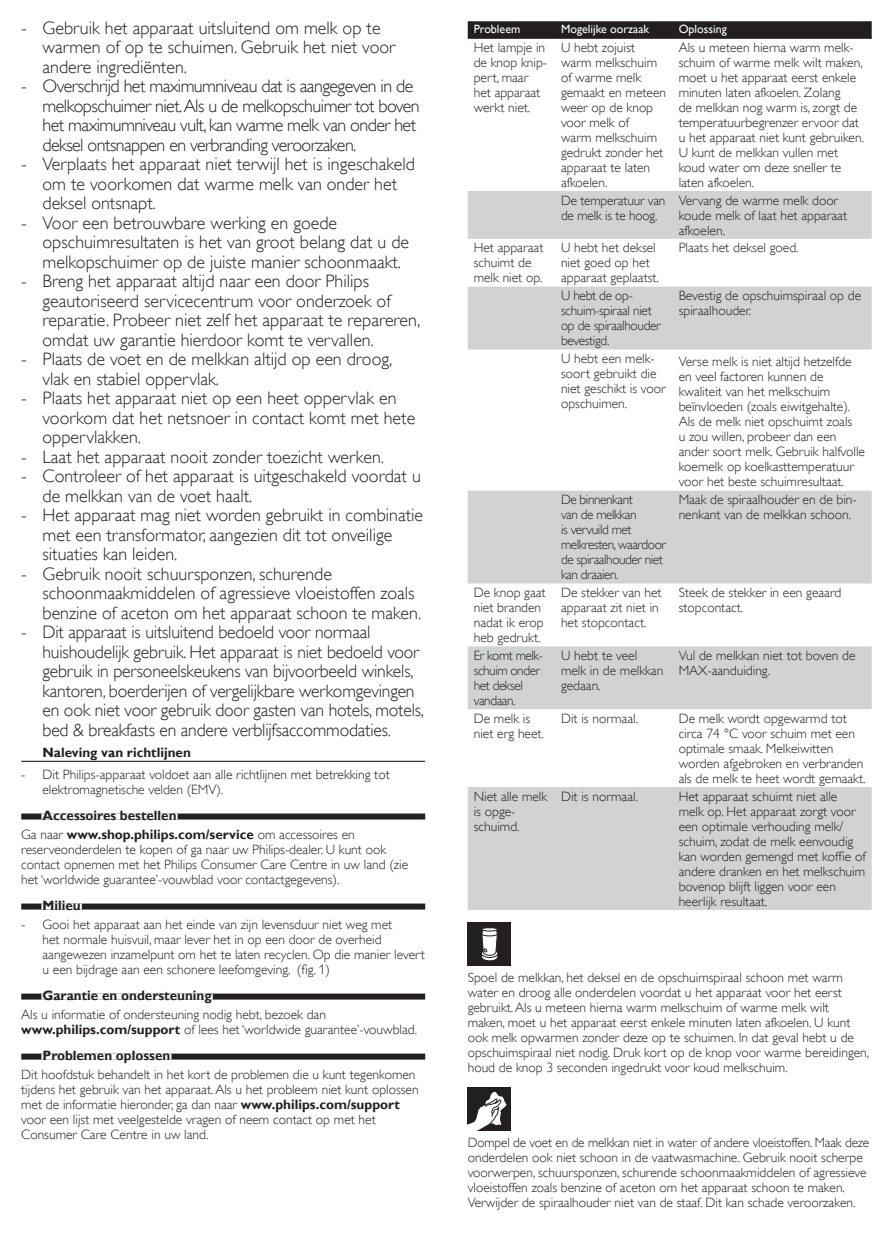
<style>
.page{position:relative;width:893px;height:1259px;background:#fff}
.page>*{position:absolute;margin:0;border:0;box-sizing:border-box;transform-origin:0 0}
.t1{font:18px/19.5px "Gill Sans Alt One WGL Light";color:#231f20}
.t2{font:18px/19.5px "Gill Sans Alt One WGL Light";letter-spacing:-.03em;color:#231f20}
.t3{font:13.5px/15px "Gill Sans Alt One WGL Light";color:#231f20}
.t4{font:700 13.5px/19.5px "Gill Sans Alt One WGL";color:#231f20}
.t5{font:13.5px/15px "Gill Sans Alt One WGL Light";letter-spacing:-.03em;color:#231f20}
.t6{font:13.5px/15px "Gill Sans Alt One WGL Light";letter-spacing:-.02em;color:#231f20}
.t7{font:12px "Gill Sans Alt One WGL";color:#fff}
.s1{font-family:"Gill Sans Alt One WGL Light";font-weight:400}
.s2{font-family:"Gill Sans Alt One WGL";font-weight:700}
</style>
<div class="page">
<div style="left:468px;top:21px;width:404px;height:16px;background:#231f20"></div>
<svg style="left:468px;top:191px;width:404px;height:719px;fill:#d1d2d4"></svg>
<hr style="left:468px;top:37px;width:87px;height:2px;background:#231f20">
<hr style="left:555px;top:37px;width:118px;height:2px;background:#231f20">
<hr style="left:673px;top:37px;width:199px;height:2px;background:#231f20">
<div style="left:468px;top:922px;width:43px;height:43px;background:#231f20"></div>
<svg style="left:481px;top:927px;width:17px;height:34px"></svg>
<div style="left:468px;top:1087px;width:43px;height:43px;background:#231f20"></div>
<svg style="left:468px;top:1091px;width:39px;height:39px"></svg>
<hr style="left:21px;top:761px;width:404px;height:1px;background:#231f20">
<div style="left:21px;top:813px;width:404px;height:6px;background:#231f20"></div>
<div style="left:41px;top:813px;width:137px;height:6px;background:#fff"></div>
<div style="left:21px;top:903px;width:404px;height:6px;background:#231f20"></div>
<div style="left:41px;top:903px;width:41px;height:6px;background:#fff"></div>
<div style="left:21px;top:993px;width:404px;height:6px;background:#231f20"></div>
<div style="left:41px;top:993px;width:172px;height:6px;background:#fff"></div>
<div style="left:21px;top:1053px;width:404px;height:6px;background:#231f20"></div>
<div style="left:41px;top:1053px;width:130px;height:6px;background:#fff"></div>
<h1 class="t1" style="left:43px;top:18px;width:354px;text-indent:-21px">- Gebruik het apparaat uitsluitend om melk op te warmen of op te schuimen. Gebruik het niet voor andere ingrediënten.</h1>
<h1 class="t2" style="left:43px;top:76px;width:379px;text-indent:-21px">- Overschrijd het maximumniveau dat is aangegeven in de melkopschuimer niet. Als u de melkopschuimer tot boven het maximumniveau vult, kan warme melk van onder het deksel ontsnappen en verbranding veroorzaken.</h1>
<h1 class="t1" style="left:43px;top:154px;width:374px;text-indent:-21px">- Verplaats het apparaat niet terwijl het is ingeschakeld om te voorkomen dat warme melk van onder het deksel ontsnapt.</h1>
<h1 class="t1" style="left:43px;top:213px;width:368px;text-indent:-21px">- Voor een betrouwbare werking en goede opschuimresultaten is het van groot belang dat u de melkopschuimer op de juiste manier schoonmaakt.</h1>
<h1 class="t1" style="left:43px;top:271px;width:379px;text-indent:-21px">- Breng het apparaat altijd naar een door Philips geautoriseerd servicecentrum voor onderzoek of reparatie. Probeer niet zelf het apparaat te repareren, omdat uw garantie hierdoor komt te vervallen.</h1>
<h1 class="t1" style="left:43px;top:349px;width:351px;text-indent:-21px">- Plaats de voet en de melkkan altijd op een droog, vlak en stabiel oppervlak.</h1>
<h1 class="t1" style="left:43px;top:388px;width:374px;text-indent:-21px">- Plaats het apparaat niet op een heet oppervlak en voorkom dat het netsnoer in contact komt met hete oppervlakken.</h1>
<h1 class="t1" style="left:21px;top:447px;width:364px">- Laat het apparaat nooit zonder toezicht werken.</h1>
<h1 class="t1" style="left:43px;top:466px;width:380px;text-indent:-21px">- Controleer of het apparaat is uitgeschakeld voordat u de melkkan van de voet haalt.</h1>
<h1 class="t1" style="left:43px;top:505px;width:382px;text-indent:-21px">- Het apparaat mag niet worden gebruikt in combinatie met een transformator, aangezien dit tot onveilige situaties kan leiden.</h1>
<h1 class="t1" style="left:43px;top:564px;width:380px;text-indent:-21px">- Gebruik nooit schuursponzen, schurende schoonmaakmiddelen of agressieve vloeistoffen zoals benzine of aceton om het apparaat schoon te maken.</h1>
<p class="t1" style="left:43px;top:623px;width:383px;text-indent:-21px">- Dit apparaat is uitsluitend bedoeld voor normaal huishoudelijk gebruik. Het apparaat is niet bedoeld voor gebruik in personeelskeukens van bijvoorbeeld winkels, kantoren, boerderijen of vergelijkbare werkomgevingen en ook niet voor gebruik door gasten van hotels, motels, bed &amp; breakfasts en andere verblijfsaccommodaties.</p>
<p class="t4" style="left:43px;top:742px;width:150px">Naleving van richtlijnen</p>
<p class="t3" style="left:43px;top:767px;width:349px;text-indent:-21px">- Dit Philips-apparaat voldoet aan alle richtlijnen met betrekking tot elektromagnetische velden (EMV).</p>
<p class="t4" style="left:21px;top:805px;width:335px;text-indent:21px">Accessoires bestellen<br><span class="s1">Ga naar</span> www.shop.philips.com/service <span class="s1">om accessoires en</span></p>
<p class="t3" style="left:21px;top:842px;width:388px">reserveonderdelen te kopen of ga naar uw Philips-dealer. U kunt ook contact opnemen met het Philips Consumer Care Centre in uw land (zie het ‘worldwide guarantee’-vouwblad voor contactgegevens).</p>
<p class="t4" style="left:43px;top:895px;width:40px">Milieu</p>
<p class="t3" style="left:43px;top:917px;width:384px;text-indent:-21px">- Gooi het apparaat aan het einde van zijn levensduur niet weg met<br>het normale huisvuil, maar lever het in op een door de overheid aangewezen inzamelpunt om het te laten recyclen. Op die manier levert u een bijdrage aan een schonere leefomgeving. (fig. 1)</p>
<p class="t4" style="left:43px;top:985px;width:171px">Garantie en ondersteuning</p>
<p class="t3" style="left:21px;top:1007px;width:397px">Als u informatie of ondersteuning nodig hebt, bezoek dan <span class="s2">www.philips.com/support</span> of lees het ‘worldwide guarantee’-vouwblad.</p>
<p class="t4" style="left:43px;top:1045px;width:129px">Problemen oplossen</p>
<p class="t3" style="left:21px;top:1067px;width:399px">Dit hoofdstuk behandelt in het kort de problemen die u kunt tegenkomen tijdens het gebruik van het apparaat. Als u het probleem niet kunt oplossen met de informatie hieronder, ga dan naar <span class="s2">www.philips.com/support </span>voor een lijst met veelgestelde vragen of neem contact op met het Consumer Care Centre in uw land.</p>
<p class="t7" style="left:474px;top:21px;width:48px">Probleem</p>
<p class="t7" style="left:561px;top:21px;width:90px">Mogelijke oorzaak</p>
<p class="t7" style="left:679px;top:21px;width:50px">Oplossing</p>
<p class="t3" style="left:474px;top:40px;width:75px">Het lampje in de knop knip&shy;pert, maar het apparaat werkt niet.</p>
<p class="t3" style="left:561px;top:40px;width:107px">U hebt zojuist warm melkschuim of warme melk gemaakt en meteen weer op de knop voor melk of<br>warm melkschuim gedrukt zonder het apparaat te laten afkoelen.</p>
<p class="t3" style="left:679px;top:40px;width:187px">Als u meteen hierna warm melk&shy;schuim of warme melk wilt maken, moet u het apparaat eerst enkele minuten laten afkoelen. Zolang<br>de melkkan nog warm is, zorgt de temperatuurbegrenzer ervoor dat u het apparaat niet kunt gebruiken.<br>U kunt de melkkan vullen met koud water om deze sneller te laten afkoelen.</p>
<p class="t3" style="left:561px;top:193px;width:106px">De temperatuur van de melk is te hoog.</p>
<p class="t3" style="left:679px;top:193px;width:170px">Vervang de warme melk door koude melk of laat het apparaat afkoelen.</p>
<p class="t3" style="left:474px;top:240px;width:71px">Het apparaat schuimt de melk niet op.</p>
<p class="t3" style="left:561px;top:240px;width:99px">U hebt het deksel niet goed op het apparaat geplaatst.</p>
<p class="t3" style="left:679px;top:240px;width:121px">Plaats het deksel goed.</p>
<p class="t6" style="left:561px;top:288px;width:101px">U hebt de op&shy;schuim-spiraal niet op de spiraalhouder bevestigd.</p>
<p class="t3" style="left:679px;top:288px;width:184px">Bevestig de opschuimspiraal op de spiraalhouder.</p>
<p class="t3" style="left:561px;top:351px;width:106px">U hebt een melk&shy;soort gebruikt die niet geschikt is voor opschuimen.</p>
<p class="t3" style="left:679px;top:354px;width:188px">Verse melk is niet altijd hetzelfde en veel factoren kunnen de kwaliteit van het melkschuim beïnvloeden (zoals eiwitgehalte).<br>Als de melk niet opschuimt zoals<br>u zou willen, probeer dan een ander soort melk. Gebruik halfvolle koemelk op koelkasttemperatuur voor het beste schuimresultaat.</p>
<p class="t5" style="left:561px;top:492px;width:106px">De binnenkant<br>van de melkkan<br>is vervuild met melkresten, waardoor de spiraalhouder niet kan draaien.</p>
<p class="t3" style="left:679px;top:492px;width:180px">Maak de spiraalhouder en de bin&shy;nenkant van de melkkan schoon.</p>
<p class="t3" style="left:474px;top:585px;width:73px">De knop gaat niet branden nadat ik erop heb gedrukt.</p>
<p class="t3" style="left:561px;top:585px;width:102px">De stekker van het apparaat zit niet in het stopcontact.</p>
<p class="t3" style="left:679px;top:585px;width:164px">Steek de stekker in een geaard stopcontact.</p>
<p class="t5" style="left:474px;top:648px;width:71px">Er komt melk&shy;schuim onder het deksel vandaan.</p>
<p class="t3" style="left:561px;top:648px;width:104px">U hebt te veel melk in de melkkan gedaan.</p>
<p class="t3" style="left:679px;top:648px;width:178px">Vul de melkkan niet tot boven de<br>MAX-aanduiding.</p>
<p class="t3" style="left:474px;top:711px;width:72px">De melk is niet erg heet.</p>
<p class="t3" style="left:561px;top:711px;width:79px">Dit is normaal.</p>
<p class="t3" style="left:679px;top:711px;width:188px">De melk wordt opgewarmd tot circa 74 °C voor schuim met een optimale smaak. Melkeiwitten worden afgebroken en verbranden als de melk te heet wordt gemaakt.</p>
<p class="t3" style="left:474px;top:788px;width:75px">Niet alle melk is opge&shy;schuimd.</p>
<p class="t3" style="left:561px;top:788px;width:79px">Dit is normaal.</p>
<p class="t3" style="left:679px;top:788px;width:189px">Het apparaat schuimt niet alle melk op. Het apparaat zorgt voor een optimale verhouding melk/ schuim, zodat de melk eenvoudig kan worden gemengd met koffie of andere dranken en het melkschuim bovenop blijft liggen voor een heerlijk resultaat.</p>
<p class="t3" style="left:468px;top:969px;width:403px">Spoel de melkkan, het deksel en de opschuimspiraal schoon met warm water en droog alle onderdelen voordat u het apparaat voor het eerst gebruikt. Als u meteen hierna warm melkschuim of warme melk wilt maken, moet u het apparaat eerst enkele minuten laten afkoelen. U kunt ook melk opwarmen zonder deze op te schuimen. In dat geval hebt u de opschuimspiraal niet nodig. Druk kort op de knop voor warme bereidingen, houd de knop 3 seconden ingedrukt voor koud melkschuim.</p>
<p class="t3" style="left:468px;top:1134px;width:403px">Dompel de voet en de melkkan niet in water of andere vloeistoffen. Maak deze onderdelen ook niet schoon in de vaatwasmachine. Gebruik nooit scherpe voorwerpen, schuursponzen, schurende schoonmaakmiddelen of agressieve vloeistoffen zoals benzine of aceton om het apparaat schoon te maken.<br>Verwijder de spiraalhouder niet van de staaf. Dit kan schade veroorzaken.</p>
</div>
